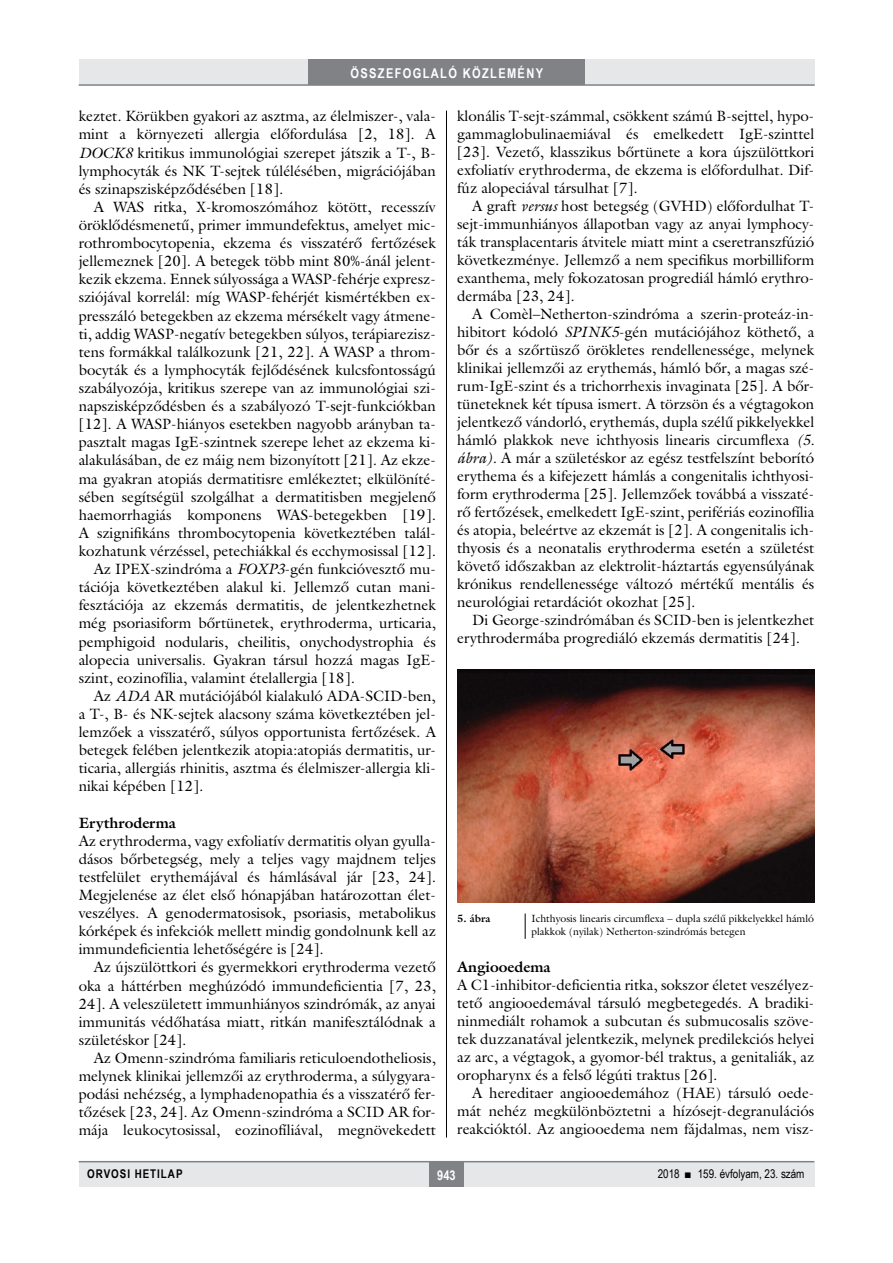
<style>
.page{position:relative;width:893px;height:1263px;background:#fff}
.page>*{position:absolute;margin:0;border:0;box-sizing:border-box;transform-origin:0 0}
.Body_Text{font:15px/18px "Galliard Reg";color:#000;text-align:justify}
.body-s{font:15px/18.1px "Galliard Reg";color:#000}
.Body_tompa{font:15px/18.1px "Galliard Reg";color:#000;text-align:justify}
.Body_tompa-2{font:700 15px "Galliard Reg";color:#000}
.t1{font:700 13.5px "Arial Narrow";letter-spacing:.1em;color:#fff}
.t2{font:12px "Arial Narrow";color:#000}
.t3{font:700 12px "Arial Narrow";letter-spacing:.08em;color:#000}
.t4{font:10.5px/13.5px "Galliard Reg";color:#000}
.t5{font:700 10.5px "Galliard Reg";color:#000}
.s1{font-style:italic}
</style>
<div class="page">
<div style="left:79px;top:1161px;width:735px;height:25px;background:#e6e7e8"></div>
<div style="left:429px;top:1161px;width:34px;height:25px;background:#808285"></div>
<hr style="left:79px;top:1161px;width:735px;height:1px;background:#808285">
<div style="left:79px;top:60px;width:735px;height:25px;background:#e6e7e8"></div>
<div style="left:308px;top:60px;width:277px;height:25px;background:#808285"></div>
<hr style="left:79px;top:84px;width:736px;height:2px;background:#808285">
<hr style="left:446px;top:111px;width:1px;height:1026px;background:#000">
<img style="left:457px;top:670px;width:357px;height:233px">
<svg style="left:525px;top:913px;width:1px;height:26px"></svg>
<p class="t1" style="left:350px;top:63px;width:194px">ÖSSZEFOGLALÓ KÖZLEMÉNY</p>
<p class="Body_Text" style="left:79px;top:107px;width:359px">keztet. Körükben gyakori az asztma, az élelmiszer-, vala&shy;mint a környezeti allergia előfordulása [2, 18]. A <span class="s1">DOCK8</span> kritikus immunológiai szerepet játszik a T-, B&shy;lymphocyták és NK T-sejtek túlélésében, migrációjában és szinapszisképződésében [18].</p>
<p class="body-s" style="left:79px;top:198px;width:359px;text-indent:15px">A WAS ritka, X-kromoszómához kötött, recesszív öröklődésmenetű, primer immundefektus, amelyet mic&shy;rothrombocytopenia, ekzema és visszatérő fertőzések jellemeznek [20]. A betegek több mint 80%-ánál jelent&shy;kezik ekzema. Ennek súlyossága a WASP-fehérje expres - sziójával korrelál: míg WASP-fehérjét kismértékben ex&shy;presszáló betegekben az ekzema mérsékelt vagy átmene&shy;ti, addig WASP-negatív betegekben súlyos, terápiarezisz&shy;tens formákkal találkozunk [21, 22]. A WASP a throm&shy;bocyták és a lymphocyták fejlődésének kulcsfontosságú szabályozója, kritikus szerepe van az immunológiai szi&shy;napszisképződésben és a szabályozó T-sejt-funkciókban [12]. A WASP-hiányos esetekben nagyobb arányban ta&shy;pasztalt magas IgE-szintnek szerepe lehet az ekzema ki&shy;alakulásában, de ez máig nem bizonyított [21]. Az ekze&shy;ma gyakran atopiás dermatitisre emlékeztet; elkülöníté&shy;sében segítségül szolgálhat a dermatitisben megjelenő haemorrhagiás komponens WAS-betegekben [19].<br>A szignifikáns thrombocytopenia következtében talál&shy;kozhatunk vérzéssel, petechiákkal és ecchymosissal [12].</p>
<p class="Body_Text" style="left:79px;top:560px;width:359px;text-indent:15px">Az IPEX-szindróma a <span class="s1">FOXP3</span>-gén funkcióvesztő mu&shy;tációja következtében alakul ki. Jellemző cutan mani&shy;fesztációja az ekzemás dermatitis, de jelentkezhetnek még psoriasiform bőrtünetek, erythroderma, urticaria, pemphigoid nodularis, cheilitis, onychodystrophia és alopecia universalis. Gyakran társul hozzá magas IgE&shy;szint, eozinofília, valamint ételallergia [18].</p>
<p class="Body_Text" style="left:79px;top:686px;width:359px;text-indent:15px">Az <span class="s1">ADA</span> AR mutációjából kialakuló ADA-SCID-ben, a T-, B- és NK-sejtek alacsony száma következtében jel&shy;lemzőek a visszatérő, súlyos opportunista fertőzések. A betegek felében jelentkezik atopia:atopiás dermatitis, ur&shy;ticaria, allergiás rhinitis, asztma és élelmiszer-allergia kli&shy;nikai képében [12].</p>
<p class="Body_tompa-2" style="left:79px;top:813px;width:99px">Erythroderma</p>
<p class="Body_tompa" style="left:79px;top:831px;width:359px">Az erythroderma, vagy exfoliatív dermatitis olyan gyulla&shy;dásos bőrbetegség, mely a teljes vagy majdnem teljes testfelület erythemájával és hámlásával jár [23, 24].<br>Megjelenése az élet első hónapjában határozottan élet&shy;veszélyes. A genodermatosisok, psoriasis, metabolikus kórképek és infekciók mellett mindig gondolnunk kell az immundeficientia lehetőségére is [24].</p>
<p class="Body_Text" style="left:79px;top:958px;width:359px;text-indent:15px">Az újszülöttkori és gyermekkori erythroderma vezető oka a háttérben meghúzódó immundeficientia [7, 23, 24]. A veleszületett immunhiányos szindrómák, az anyai immunitás védőhatása miatt, ritkán manifesztálódnak a születéskor [24].</p>
<p class="Body_Text" style="left:79px;top:1048px;width:359px;text-indent:15px">Az Omenn-szindróma familiaris reticuloendotheliosis, melynek klinikai jellemzői az erythroderma, a súlygyara&shy;podási nehézség, a lymphadenopathia és a visszatérő fer&shy;tőzések [23, 24]. Az Omenn-szindróma a SCID AR for&shy;mája leukocytosissal, eozinofíliával, megnövekedett</p>
<p class="Body_Text" style="left:457px;top:107px;width:359px">klonális T-sejt-számmal, csökkent számú B-sejttel, hypo&shy;gammaglobulinaemiával és emelkedett IgE-szinttel [23]. Vezető, klasszikus bőrtünete a kora újszülöttkori exfoliatív erythroderma, de ekzema is előfordulhat. Dif&shy;fúz alopeciával társulhat [7].</p>
<p class="Body_Text" style="left:457px;top:197px;width:359px;text-indent:15px">A graft <span class="s1">versus</span> host betegség (GVHD) előfordulhat T&shy;sejt-immunhiányos állapotban vagy az anyai lymphocy&shy;ták transplacentaris átvitele miatt mint a cseretranszfúzió következménye. Jellemző a nem specifikus morbilliform exanthema, mely fokozatosan progrediál hámló erythro&shy;dermába [23, 24].</p>
<p class="Body_Text" style="left:457px;top:305px;width:359px;text-indent:15px">A Comèl–Netherton-szindróma a szerin-proteáz-in&shy;hibitort kódoló <span class="s1">SPINK5</span>-gén mutációjához köthető, a bőr és a szőrtüsző örökletes rendellenessége, melynek klinikai jellemzői az erythemás, hámló bőr, a magas szé&shy;rum-IgE-szint és a trichorrhexis invaginata [25]. A bőr&shy;tüneteknek két típusa ismert. A törzsön és a végtagokon jelentkező vándorló, erythemás, dupla szélű pikkelyekkel hámló plakkok neve ichthyosis linearis circumflexa <span class="s1">(5. ábra)</span>. A már a születéskor az egész testfelszínt beborító erythema és a kifejezett hámlás a congenitalis ichthyosi&shy;form erythroderma [25]. Jellemzőek továbbá a visszaté&shy;rő fertőzések, emelkedett IgE-szint, perifériás eozinofília és atopia, beleértve az ekzemát is [2]. A congenitalis ich&shy;thyosis és a neonatalis erythroderma esetén a születést követő időszakban az elektrolit-háztartás egyensúlyának krónikus rendellenessége változó mértékű mentális és neurológiai retardációt okozhat [25].</p>
<p class="Body_Text" style="left:457px;top:611px;width:359px;text-indent:15px">Di George-szindrómában és SCID-ben is jelentkezhet erythrodermába progrediáló ekzemás dermatitis [24].</p>
<p class="t5" style="left:457px;top:911px;width:35px">5. ábra</p>
<p class="t4" style="left:532px;top:911px;width:284px">Ichthyosis linearis circumflexa – dupla szélű pikkelyekkel hámló plakkok (nyilak) Netherton-szindrómás betegen</p>
<p class="Body_tompa-2" style="left:457px;top:957px;width:95px">Angiooedema</p>
<p class="Body_tompa" style="left:457px;top:975px;width:359px">A C1-inhibitor-deficientia ritka, sokszor életet veszélyez&shy;tető angiooedemával társuló megbetegedés. A bradiki&shy;ninmediált rohamok a subcutan és submucosalis szöve&shy;tek duzzanatával jelentkezik, melynek predilekciós helyei az arc, a végtagok, a gyomor-bél traktus, a genitaliák, az oropharynx és a felső légúti traktus [26].</p>
<p class="Body_Text" style="left:457px;top:1083px;width:359px;text-indent:15px">A hereditaer angiooedemához (HAE) társuló oede&shy;mát nehéz megkülönböztetni a hízósejt-degranulációs reakcióktól. Az angiooedema nem fájdalmas, nem visz-</p>
<p class="t3" style="left:87px;top:1165px;width:97px">ORVOSI HETILAP</p>
<p class="t1" style="left:437px;top:1165px;width:20px">943</p>
<p class="t2" style="left:658px;top:1165px;width:148px">2018 ■ 159. évfolyam, 23. szám</p>
</div>
